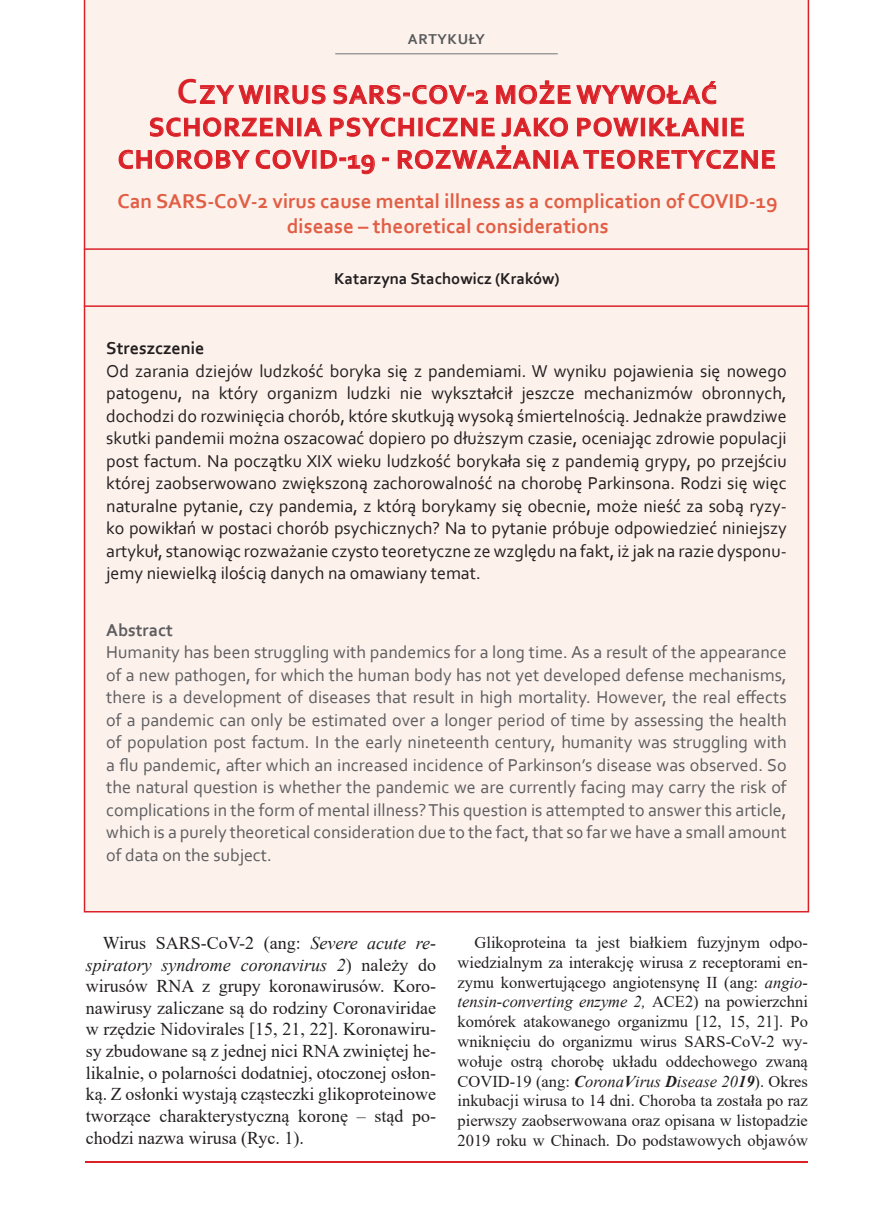
<style>
.page{position:relative;width:893px;height:1225px;background:#fff}
.page>*{position:absolute;margin:0;border:0;box-sizing:border-box;transform-origin:0 0}
.t1{font:700 27px/32.4px "Corbel";letter-spacing:.04em;color:#da2128;text-align:center}
.t2{font:700 21px/25.2px "Corbel";color:#e15e45;text-align:center}
.t3{font:18px/22.5px "Corbel";color:#231f20;text-align:justify}
.t4{font:18px/22.5px "Corbel";color:#5d5d60;text-align:justify}
.t5{font:18px/21.6px "Times New Roman";color:#231f20;text-align:justify}
.t6{font:700 18px "Corbel";color:#231f20}
.t7{font:700 18px "Corbel";color:#5d5d60}
.t8{font:16.5px/19.8px "Times New Roman";color:#231f20;text-align:justify}
.t9{font:700 16.5px "Corbel";color:#231f20}
.t10{font:700 15px "Corbel";letter-spacing:.04em;color:#58595b}
.s1{font-size:36px}
.s2{font-style:italic}
.s3{font-style:italic;color:#222}
.s4{color:#222}
.s5{font-weight:700;font-style:italic}
</style>
<div class="page">
<hr style="left:85px;top:1161px;width:723px;height:1px;background:#da2128">
<div style="left:84px;top:0;width:725px;height:912px;background:#fcf1eb"></div>
<svg style="left:178px;top:79px;width:86px;height:26px"></svg>
<div style="left:266px;top:85px;width:4px;height:19px;border:1px solid #da2128"></div>
<svg style="left:274px;top:85px;width:52px;height:20px"></svg>
<svg style="left:333px;top:85px;width:155px;height:20px"></svg>
<svg style="left:496px;top:80px;width:220px;height:25px"></svg>
<svg style="left:150px;top:117px;width:143px;height:20px"></svg>
<div style="left:297px;top:118px;width:4px;height:18px;border:1px solid #da2128"></div>
<svg style="left:303px;top:117px;width:20px;height:20px"></svg>
<svg style="left:330px;top:117px;width:84px;height:20px"></svg>
<svg style="left:426px;top:117px;width:69px;height:20px"></svg>
<svg style="left:501px;top:117px;width:67px;height:20px"></svg>
<svg style="left:577px;top:117px;width:62px;height:20px"></svg>
<div style="left:641px;top:118px;width:4px;height:18px;border:1px solid #da2128"></div>
<svg style="left:649px;top:117px;width:69px;height:20px"></svg>
<div style="left:723px;top:118px;width:4px;height:18px;border:1px solid #da2128"></div>
<svg style="left:731px;top:117px;width:13px;height:20px"></svg>
<svg style="left:118px;top:149px;width:132px;height:20px"></svg>
<svg style="left:256px;top:149px;width:54px;height:20px"></svg>
<svg style="left:321px;top:150px;width:54px;height:24px"></svg>
<svg style="left:382px;top:157px;width:7px;height:4px"></svg>
<svg style="left:397px;top:145px;width:153px;height:24px"></svg>
<div style="left:554px;top:150px;width:4px;height:19px;border:1px solid #da2128"></div>
<svg style="left:560px;top:149px;width:215px;height:20px"></svg>
<hr style="left:84px;top:305px;width:724px;height:2px;background:#da2128">
<hr style="left:84px;top:248px;width:724px;height:2px;background:#da2128">
<hr style="left:335px;top:53px;width:223px;height:1px;background:#808285">
<p class="t10" style="left:408px;top:29px;width:79px">ARTYKUŁY</p>
<h1 class="t1" style="left:118px;top:78px;width:659px"><span class="s1">C</span>ZY WIRUS SARS-COV-2 MOŻE WYWOŁAĆ<br>SCHORZENIA PSYCHICZNE JAKO POWIKŁANIE<br>CHOROBY COVID-19 - ROZWAŻANIA TEORETYCZNE</h1>
<p class="t2" style="left:118px;top:188px;width:662px">Can SARS-CoV-2 virus cause mental illness as a complication of COVID-19 disease – theoretical considerations</p>
<p class="t9" style="left:334px;top:268px;width:227px">Katarzyna Stachowicz (Kraków)</p>
<p class="t6" style="left:106px;top:337px;width:100px">Streszczenie</p>
<p class="t3" style="left:106px;top:359px;width:682px">Od zarania dziejów ludzkość boryka się z pandemiami. W wyniku pojawienia się nowego patogenu, na który organizm ludzki nie wykształcił jeszcze mechanizmów obronnych, dochodzi do rozwinięcia chorób, które skutkują wysoką śmiertelnością. Jednakże prawdziwe skutki pandemii można oszacować dopiero po dłuższym czasie, oceniając zdrowie populacji post factum. Na początku XIX wieku ludzkość borykała się z pandemią grypy, po przejściu której zaobserwowano zwiększoną zachorowalność na chorobę Parkinsona. Rodzi się więc naturalne pytanie, czy pandemia, z którą borykamy się obecnie, może nieść za sobą ryzy&shy;ko powikłań w postaci chorób psychicznych? Na to pytanie próbuje odpowiedzieć niniejszy artykuł, stanowiąc rozważanie czysto teoretyczne ze względu na fakt, iż jak na razie dysponu&shy;jemy niewielką ilością danych na omawiany temat.</p>
<p class="t7" style="left:106px;top:618px;width:68px">Abstract</p>
<p class="t4" style="left:106px;top:640px;width:682px">Humanity has been struggling with pandemics for a long time. As a result of the appearance of a new pathogen, for which the human body has not yet developed defense mechanisms, there is a development of diseases that result in high mortality. However, the real effects of a pandemic can only be estimated over a longer period of time by assessing the health of population post factum. In the early nineteenth century, humanity was struggling with a flu pandemic, after which an increased incidence of Parkinson’s disease was observed. So the natural question is whether the pandemic we are currently facing may carry the risk of complications in the form of mental illness? This question is attempted to answer this article, which is a purely theoretical consideration due to the fact, that so far we have a small amount of data on the subject.</p>
<p class="t5" style="left:86px;top:931px;width:352px;text-indent:17px">Wirus SARS-CoV-2 (ang: <span class="s2">Severe</span> <span class="s3">acute re&shy;spiratory syndrome coronavirus 2</span><span class="s4">)</span> należy do wirusów RNA z grupy koronawirusów. Koro&shy;nawirusy zaliczane są do rodziny Coronaviridae w rzędzie Nidovirales [15, 21, 22]. Koronawiru&shy;sy zbudowane są z jednej nici RNA zwiniętej he&shy;likalnie, o polarności dodatniej, otoczonej osłon&shy;ką. Z osłonki wystają cząsteczki glikoproteinowe tworzące charakterystyczną koronę – stąd po&shy;chodzi nazwa wirusa (Ryc. 1).</p>
<p class="t8" style="left:457px;top:932px;width:352px;text-indent:17px">Glikoproteina ta jest białkiem fuzyjnym odpo&shy;wiedzialnym za interakcję wirusa z receptorami en&shy;zymu konwertującego angiotensynę II (ang: <span class="s2">angio&shy;tensin-converting enzyme 2,</span> ACE2) na powierzchni komórek atakowanego organizmu [12, 15, 21]. Po wniknięciu do organizmu wirus SARS-CoV-2 wy&shy;wołuje ostrą chorobę układu oddechowego zwaną COVID-19 (ang: <span class="s5">C</span><span class="s2">orona</span><span class="s5">V</span><span class="s2">irus</span> <span class="s5">D</span><span class="s2">isease 20</span><span class="s5">19</span>). Okres inkubacji wirusa to 14 dni. Choroba ta została po raz pierwszy zaobserwowana oraz opisana w listopadzie 2019 roku w Chinach. Do podstawowych objawów</p>
</div>
